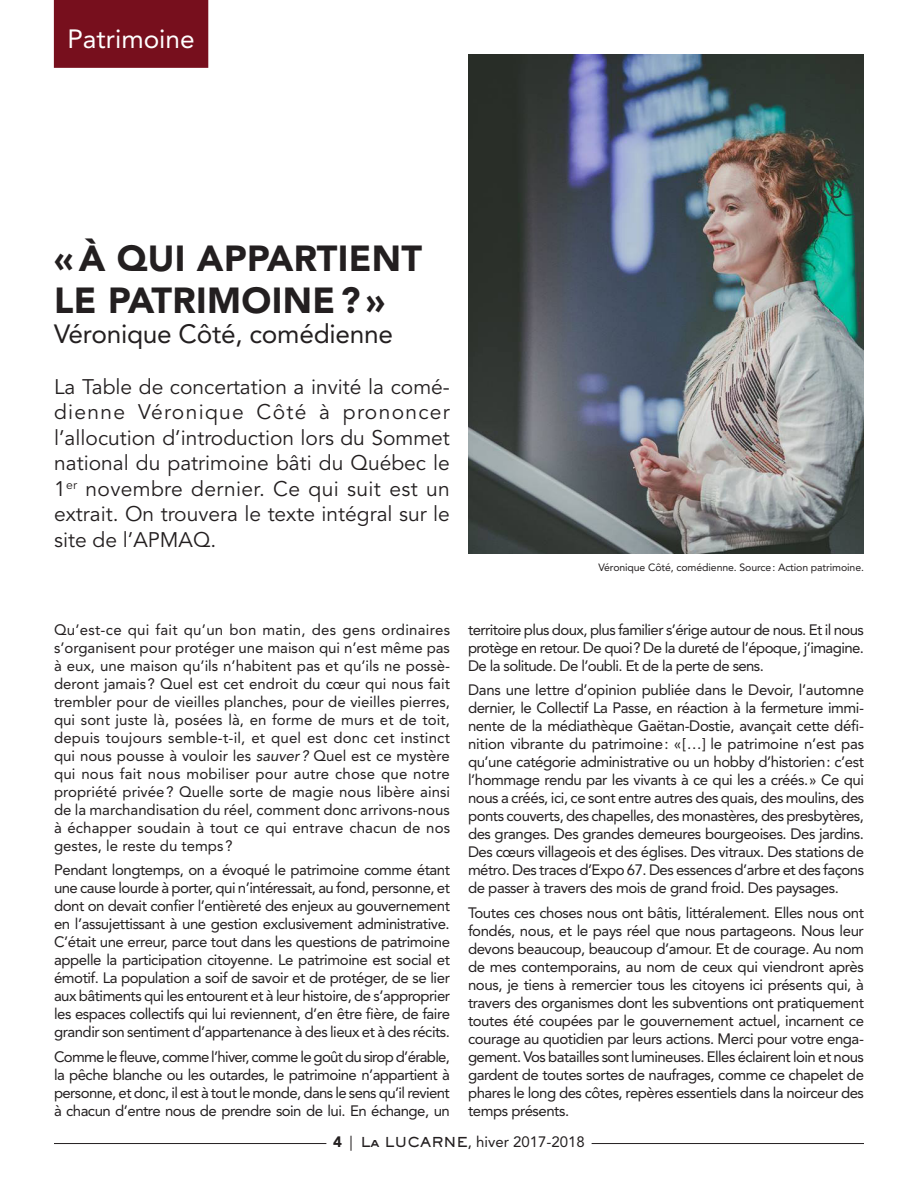
<style>
.page{position:relative;width:918px;height:1188px;background:#fff}
.page>*{position:absolute;margin:0;border:0;box-sizing:border-box;transform-origin:0 0}
.TITRE{font:900 36px/42px "Avenir LT Std";letter-spacing:.01em;color:#231f20}
.Auteur{font:26.25px "Avenir LT Std";letter-spacing:-.01em;color:#231f20}
.t1{font:26.25px "Avenir LT Std";color:#fff}
.txt_courrant{font:21px/25.5px "Avenir LT Std";color:#231f20;text-align:justify}
.txt_courrant-2{font:15px/18px "Avenir LT Std";letter-spacing:-.03em;color:#231f20;text-align:justify}
.txt_courrant-3{font:15px "Avenir LT Std";color:#231f20}
.crédit_photo{font:10.5px "Avenir LT Std";letter-spacing:-.01em;color:#231f20}
.s1{font-style:italic}
.s2{font-weight:900}
.s3{font-family:"Sackers Gothic Std";font-weight:800;font-size:13.5px}
</style>
<div class="page">
<hr style="left:572px;top:1143px;width:292px;height:1px;background:#231f20">
<hr style="left:54px;top:1143px;width:294px;height:1px;background:#231f20">
<div style="left:326px;top:1124px;width:266px;height:30px;background:#fff"></div>
<img style="left:468px;top:55px;width:396px;height:498px">
<div style="left:54px;top:0;width:154px;height:68px;background:#770f1d"></div>
<p class="t1" style="left:67px;top:23px;width:129px">Patrimoine</p>
<p class="TITRE" style="left:54px;top:237px;width:370px">«À QUI APPARTIENT<br>LE PATRIMOINE? »</p>
<p class="Auteur" style="left:54px;top:318px;width:340px">Véronique Côté, comédienne</p>
<p class="txt_courrant" style="left:54px;top:374px;width:397px">La Table de concertation a invité la comé&shy;dienne Véronique Côté à prononcer l’allocution d’introduction lors du Sommet national du patrimoine bâti du Québec le 1<sup>er</sup> novembre dernier. Ce qui suit est un extrait. On trouvera le texte intégral sur le site de l’APMAQ.</p>
<p class="crédit_photo" style="left:598px;top:562px;width:267px">Véronique Côté, comédienne. Source: Action patrimoine.</p>
<p class="txt_courrant-2" style="left:54px;top:620px;width:398px">Qu’est-ce qui fait qu’un bon matin, des gens ordinaires s’organisent pour protéger une maison qui n’est même pas à eux, une maison qu’ils n’habitent pas et qu’ils ne possè&shy;deront jamais ? Quel est cet endroit du cœur qui nous fait trembler pour de vieilles planches, pour de vieilles pierres, qui sont juste là, posées là, en forme de murs et de toit, depuis toujours semble-t-il, et quel est donc cet instinct qui nous pousse à vouloir les <span class="s1">sauver ?</span> Quel est ce mystère qui nous fait nous mobiliser pour autre chose que notre propriété privée? Quelle sorte de magie nous libère ainsi de la marchandisation du réel, comment donc arrivons-nous à échapper soudain à tout ce qui entrave chacun de nos gestes, le reste du temps ?</p>
<p class="txt_courrant-2" style="left:54px;top:861px;width:398px">Pendant longtemps, on a évoqué le patrimoine comme étant une cause lourde à porter, qui n’intéressait, au fond, personne, et dont on devait confier l’entièreté des enjeux au gouvernement en l’assujettissant à une gestion exclusivement administrative.<br>C’était une erreur, parce tout dans les questions de patrimoine appelle la participation citoyenne. Le patrimoine est social et émotif. La population a soif de savoir et de protéger, de se lier aux bâtiments qui les entourent et à leur histoire, de s’approprier les espaces collectifs qui lui reviennent, d’en être fière, de faire grandir son sentiment d’appartenance à des lieux et à des récits.</p>
<p class="txt_courrant-2" style="left:54px;top:1048px;width:398px">Comme le fleuve, comme l’hiver, comme le goût du sirop d’érable, la pêche blanche ou les outardes, le patrimoine n’appartient à personne, et donc, il est à tout le monde, dans le sens qu’il revient à chacun d’entre nous de prendre soin de lui. En échange, un</p>
<p class="txt_courrant-2" style="left:468px;top:620px;width:397px">territoire plus doux, plus familier s’érige autour de nous. Et il nous protège en retour. De quoi? De la dureté de l’époque, j’imagine.<br>De la solitude. De l’oubli. Et de la perte de sens.</p>
<p class="txt_courrant-2" style="left:468px;top:681px;width:398px">Dans une lettre d’opinion publiée dans le Devoir, l’automne dernier, le Collectif La Passe, en réaction à la fermeture immi&shy;nente de la médiathèque Gaëtan-Dostie, avançait cette défi&shy;nition vibrante du patrimoine: «[…] le patrimoine n’est pas qu’une catégorie administrative ou un hobby d’historien: c’est l’hommage rendu par les vivants à ce qui les a créés.» Ce qui nous a créés, ici, ce sont entre autres des quais, des moulins, des ponts couverts, des chapelles, des monastères, des presbytères, des granges. Des grandes demeures bourgeoises. Des jardins.<br>Des cœurs villageois et des églises. Des vitraux. Des stations de métro. Des traces d’Expo 67. Des essences d’arbre et des façons de passer à travers des mois de grand froid. Des paysages.</p>
<p class="txt_courrant-2" style="left:468px;top:904px;width:398px">Toutes ces choses nous ont bâtis, littéralement. Elles nous ont fondés, nous, et le pays réel que nous partageons. Nous leur devons beaucoup, beaucoup d’amour. Et de courage. Au nom de mes contemporains, au nom de ceux qui viendront après nous, je tiens à remercier tous les citoyens ici présents qui, à travers des organismes dont les subventions ont pratiquement toutes été coupées par le gouvernement actuel, incarnent ce courage au quotidien par leurs actions. Merci pour votre enga&shy;gement. Vos batailles sont lumineuses. Elles éclairent loin et nous gardent de toutes sortes de naufrages, comme ce chapelet de phares le long des côtes, repères essentiels dans la noirceur des temps présents.</p>
<p class="txt_courrant-3" style="left:333px;top:1133px;width:253px"><span class="s2">4</span> | <span class="s3">La LUCARNE</span>, hiver 2017-2018</p>
</div>
